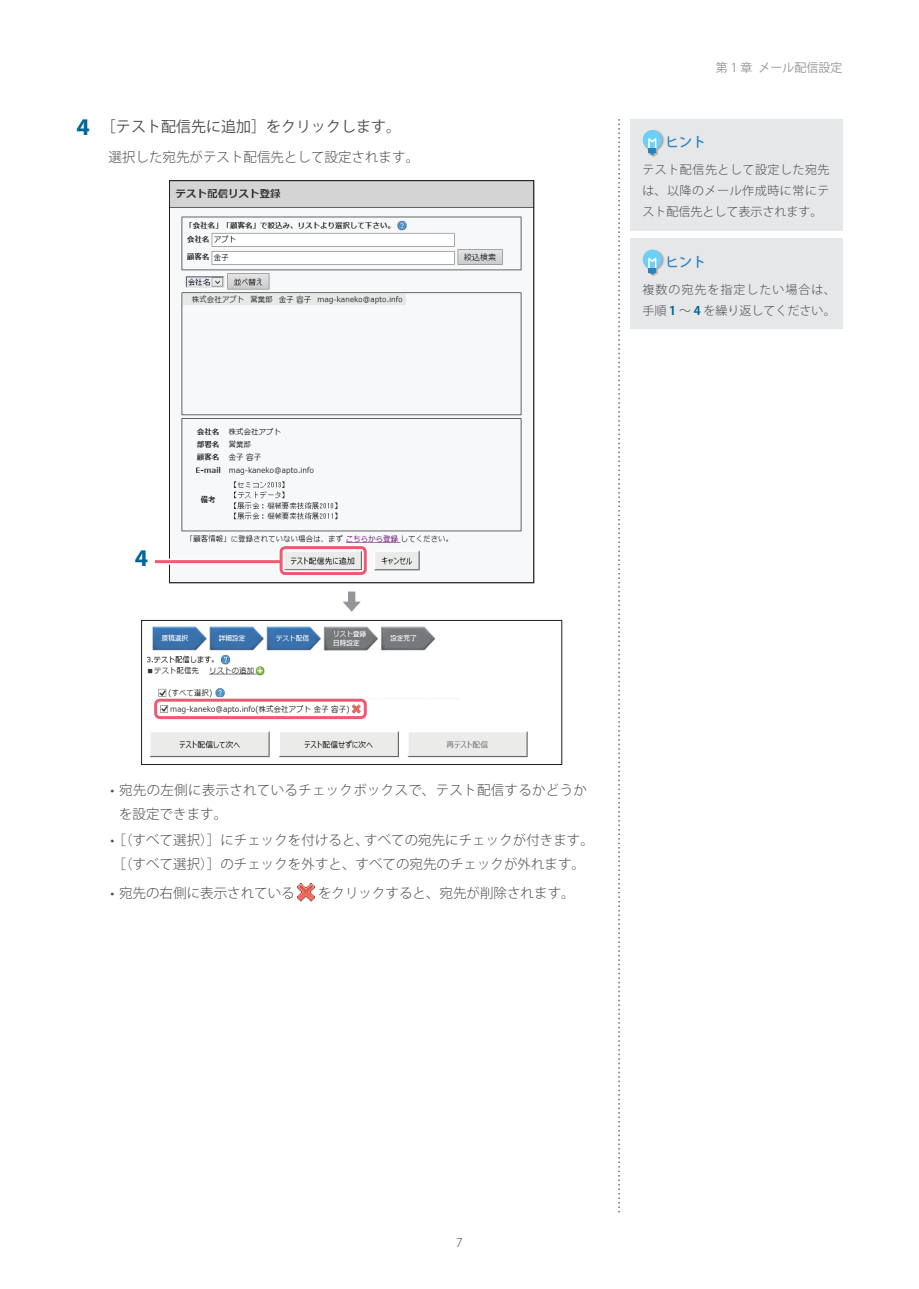
<style>
.page{position:relative;width:919px;height:1289px;background:#fff}
.page>*{position:absolute;margin:0;border:0;box-sizing:border-box;transform-origin:0 0}
.t1{font:700 24px "Myriad Pro";color:#01669a}
.t2{font:15px "Koz Go Pr 6 N";color:#4b4c4d}
.t3{font:300 13.5px/24px "Koz Go Pr 6 N";color:#4b4c4d}
.t4{font:300 13.5px/24px "Koz Go Pr 6 N";letter-spacing:.02em;color:#4b4c4d}
.t5{font:500 13.5px "Koz Go Pr 6 N";color:#2a83be}
.t6{font:300 12px/21px "Koz Go Pr 6 N";letter-spacing:.04em;color:#4b4c4d;text-align:justify}
.t7{font:300 12px/21px "Koz Go Pr 6 N";letter-spacing:.085em;color:#4b4c4d}
.t8{font:12px "Koz Go Pr 6 N";color:#939598}
.s1{font-family:"Myriad Pro";font-weight:700;font-size:24px;color:#01669a}
.s2{font-weight:700;color:#01669a}
</style>
<div class="page">
<svg style="left:618px;top:119px;width:1px;height:1093px"></svg>
<img style="left:147px;top:626px;width:381px;height:132px">
<div style="left:141px;top:620px;width:421px;height:144px;border:1px solid #231f20"></div>
<div style="left:153px;top:697px;width:215px;height:23px;border:6px solid #fff;border-radius:4px"></div>
<div style="left:154px;top:698px;width:213px;height:21px;border:3px solid #f05972;border-radius:4px"></div>
<svg style="left:343px;top:591px;width:18px;height:20px"></svg>
<img style="left:171px;top:182px;width:361px;height:389px">
<div style="left:169px;top:180px;width:365px;height:403px;border:1px solid #231f20"></div>
<div style="left:155px;top:558px;width:126px;height:6px;background:#fff"></div>
<div style="left:278px;top:544px;width:90px;height:32px;border:6px solid #fff;border-radius:4px"></div>
<hr style="left:155px;top:560px;width:126px;height:3px;background:#f05972">
<div style="left:279px;top:546px;width:88px;height:29px;border:3px solid #f05972;border-radius:4px"></div>
<img style="left:298px;top:883px;width:17px;height:18px">
<div style="left:629px;top:119px;width:213px;height:111px;background:#e6e7e9"></div>
<img style="left:644px;top:130px;width:20px;height:27px">
<div style="left:642px;top:130px;width:19px;height:19px;background:#6bcff6;border-radius:50%"></div>
<svg style="left:647px;top:138px;width:10px;height:17px"></svg>
<div style="left:648px;top:148px;width:8px;height:5px;background:#2a83be"></div>
<div style="left:629px;top:239px;width:213px;height:90px;background:#e6e7e9"></div>
<img style="left:647px;top:249px;width:17px;height:27px">
<div style="left:642px;top:250px;width:19px;height:19px;background:#6bcff6;border-radius:50%"></div>
<svg style="left:647px;top:257px;width:10px;height:17px"></svg>
<div style="left:648px;top:268px;width:8px;height:5px;background:#2a83be"></div>
<p class="t2" style="left:77px;top:118px;width:326px"><span class="s1">4</span> ［テスト配信先に追加］をクリックします。</p>
<p class="t3" style="left:108px;top:145px;width:312px">選択した宛先がテスト配信先として設定されます。</p>
<p class="t8" style="left:715px;top:61px;width:128px">第 1 章 メール配信設定</p>
<p class="t5" style="left:665px;top:134px;width:42px">ヒント</p>
<p class="t6" style="left:642px;top:159px;width:189px">テスト配信先として設定した宛先は、以降のメール作成時に常にテスト配信先として表示されます。</p>
<p class="t5" style="left:665px;top:254px;width:42px">ヒント</p>
<p class="t7" style="left:642px;top:279px;width:195px">複数の宛先を指定したい場合は、手順 <span class="s2">1</span> ～ <span class="s2">4</span> を繰り返してください。</p>
<h1 class="t1" style="left:135px;top:542px;width:15px">4</h1>
<p class="t4" style="left:119px;top:778px;width:469px;text-indent:-9px">• 宛先の左側に表示されているチェックボックスで、テスト配信するかどうかを設定できます。</p>
<p class="t3" style="left:111px;top:828px;width:484px">•［（すべて選択）］にチェックを付けると、すべての宛先にチェックが付きます。［（すべて選択）］のチェックを外すと、すべての宛先のチェックが外れます。</p>
<p class="t3" style="left:111px;top:881px;width:186px">• 宛先の右側に表示されている</p>
<p class="t3" style="left:318px;top:881px;width:258px">をクリックすると、宛先が削除されます。</p>
<p class="t6" style="left:456px;top:1232px;width:8px">7</p>
</div>
